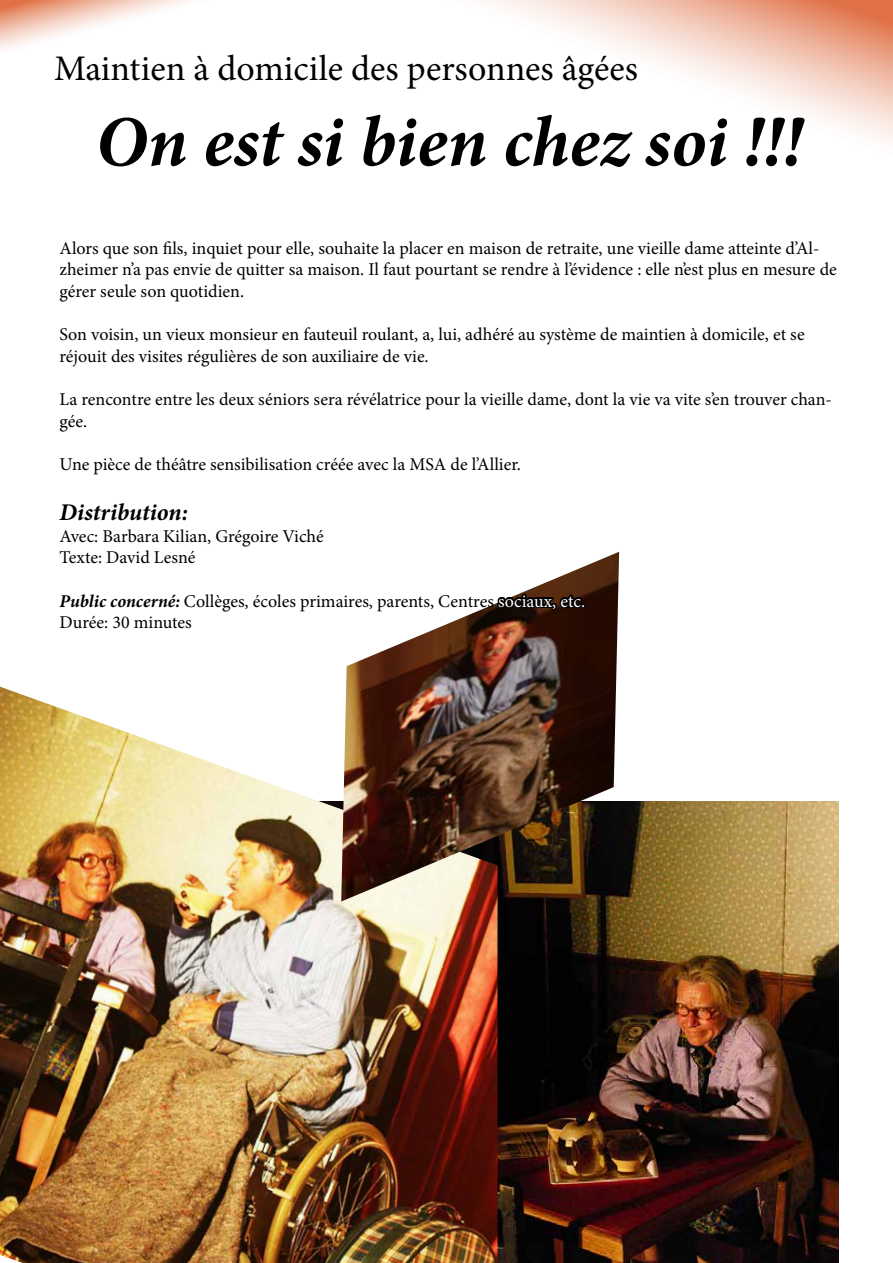
<style>
.page{position:relative;width:893px;height:1263px;background:#fff}
.page>*{position:absolute;margin:0;border:0;box-sizing:border-box;transform-origin:0 0}
.t1{font:italic 700 72px "Minion Pro";color:#000}
.t2{font:36px "Minion Pro";color:#000}
.t3{font:italic 700 24px "Minion Pro";color:#000}
.t4{font:18px/21.6px "Minion Pro";color:#000}
.s1{font-weight:700;font-style:italic}
.s2{color:#fff}
</style>
<div class="page">
<svg style="left:487px;top:0;width:406px;height:143px"></svg>
<img style="left:497px;top:801px;width:342px;height:462px">
<img style="left:0;top:687px;width:497px;height:576px">
<img style="left:341px;top:552px;width:278px;height:349px">
<svg style="left:496px;top:592px;width:90px;height:20px;background:#2d1e15"></svg>
<svg style="left:0;top:0;width:193px;height:51px"></svg>
<h2 class="t2" style="left:54px;top:45px;width:586px">Maintien à domicile des personnes âgées</h2>
<h1 class="t1" style="left:96px;top:91px;width:708px">On est si bien chez soi !!!</h1>
<p class="t4" style="left:60px;top:237px;width:779px">Alors que son fils, inquiet pour elle, souhaite la placer en maison de retraite, une vieille dame atteinte d’Al&shy;zheimer n’a pas envie de quitter sa maison. Il faut pourtant se rendre à l’évidence : elle n’est plus en mesure de gérer seule son quotidien.</p>
<p class="t4" style="left:60px;top:324px;width:747px">Son voisin, un vieux monsieur en fauteuil roulant, a, lui, adhéré au système de maintien à domicile, et se réjouit des visites régulières de son auxiliaire de vie.</p>
<p class="t4" style="left:60px;top:388px;width:774px">La rencontre entre les deux séniors sera révélatrice pour la vieille dame, dont la vie va vite s’en trouver chan&shy;gée.</p>
<p class="t4" style="left:60px;top:453px;width:463px">Une pièce de théâtre sensibilisation créée avec la MSA de l’Allier.</p>
<h3 class="t3" style="left:60px;top:495px;width:130px">Distribution:</h3>
<p class="t4" style="left:60px;top:525px;width:266px">Avec: Barbara Kilian, Grégoire Viché<br>Texte: David Lesné</p>
<p class="t4" style="left:60px;top:590px;width:527px"><span class="s1">Public concerné:</span> Collèges, écoles primaires, parents, Centres <span class="s2">sociaux, etc.<br></span>Durée: 30 minutes</p>
</div>
